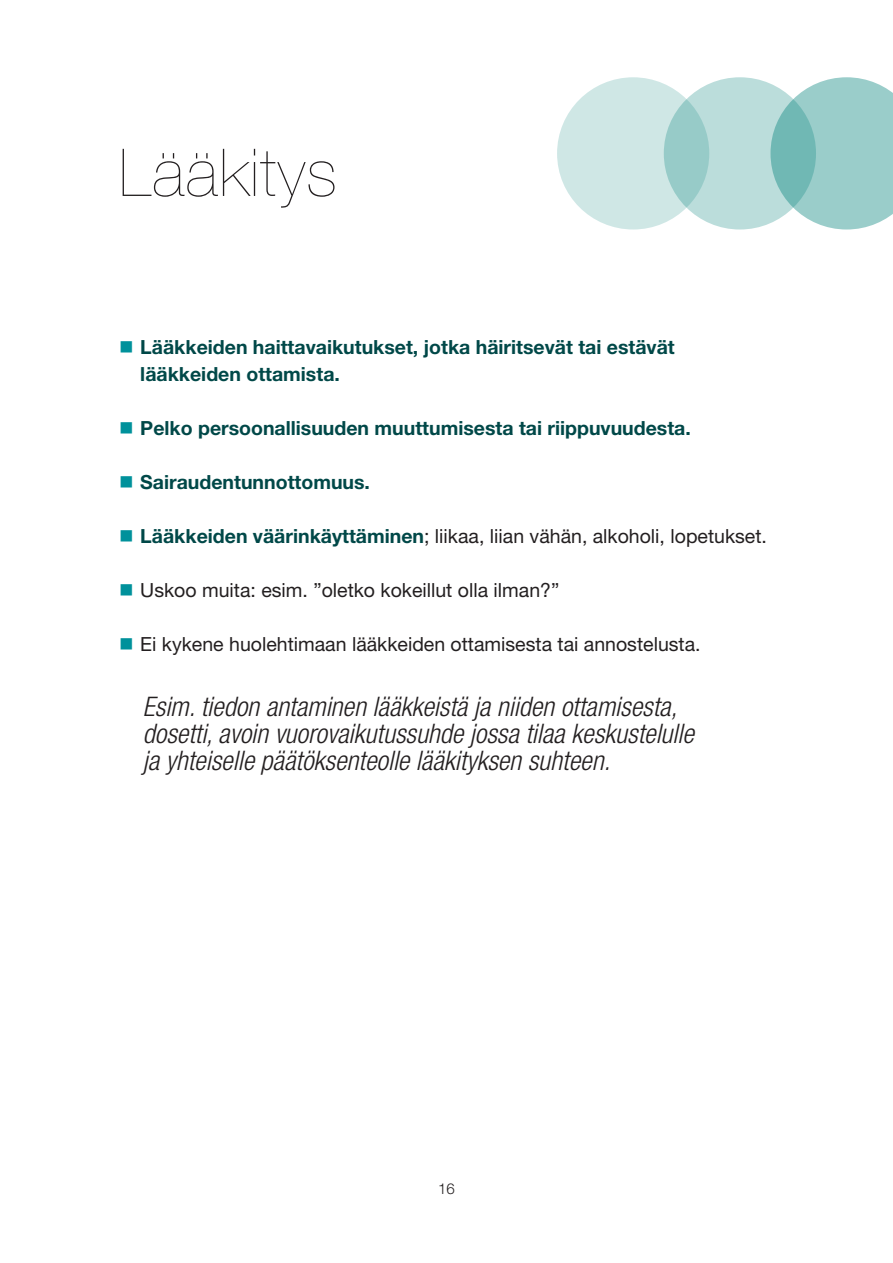
<style>
.page{position:relative;width:893px;height:1263px;background:#fff}
.page>*{position:absolute;margin:0;border:0;box-sizing:border-box;transform-origin:0 0}
.o1{font:200 66px "Helvetica Neue LT Std";letter-spacing:.025em;color:#231f20}
.Leipä{font:italic 300 condensed 27px/27px "Helvetica Neue LT Std";color:#231f20}
.t1{font:19.5px "Helvetica Neue LT Std";color:#231f20}
.t2{font:700 19.5px/27px "Helvetica Neue LT Std";color:#004848}
.t3{font:300 15px "Helvetica Neue LT Std";color:#231f20}
.s1{font-weight:700;color:#004848}
</style>
<div class="page">
<div style="left:557px;top:77px;width:152px;height:153px;background:#cfe7e5;border-radius:50%"></div>
<svg style="left:664px;top:77px;width:152px;height:153px;background:#b2d8d6"></svg>
<svg style="left:770px;top:77px;width:123px;height:153px;background:#9ecfcc"></svg>
<p class="o1" style="left:119px;top:134px;width:219px">Lääkitys</p>
<p class="t2" style="left:140px;top:333px;width:536px">Lääkkeiden haittavaikutukset, jotka häiritsevät tai estävät lääkkeiden ottamista.</p>
<p class="t2" style="left:140px;top:414px;width:552px">Pelko persoonallisuuden muuttumisesta tai riippuvuudesta.</p>
<p class="t2" style="left:140px;top:468px;width:231px">Sairaudentunnottomuus.</p>
<p class="t1" style="left:140px;top:524px;width:628px"><span class="s1">Lääkkeiden väärinkäyttäminen</span>; liikaa, liian vähän, alkoholi, lopetukset.</p>
<p class="t1" style="left:140px;top:578px;width:421px">Uskoo muita: esim. ”oletko kokeillut olla ilman?”</p>
<p class="t1" style="left:140px;top:632px;width:562px">Ei kykene huolehtimaan lääkkeiden ottamisesta tai annostelusta.</p>
<p class="Leipä" style="left:143px;top:694px;width:553px">Esim. tiedon antaminen lääkkeistä ja niiden ottamisesta, dosetti, avoin vuorovaikutussuhde jossa tilaa keskustelulle ja yhteiselle päätöksenteolle lääkityksen suhteen.</p>
<p class="t3" style="left:438px;top:1179px;width:18px">16</p>
</div>
